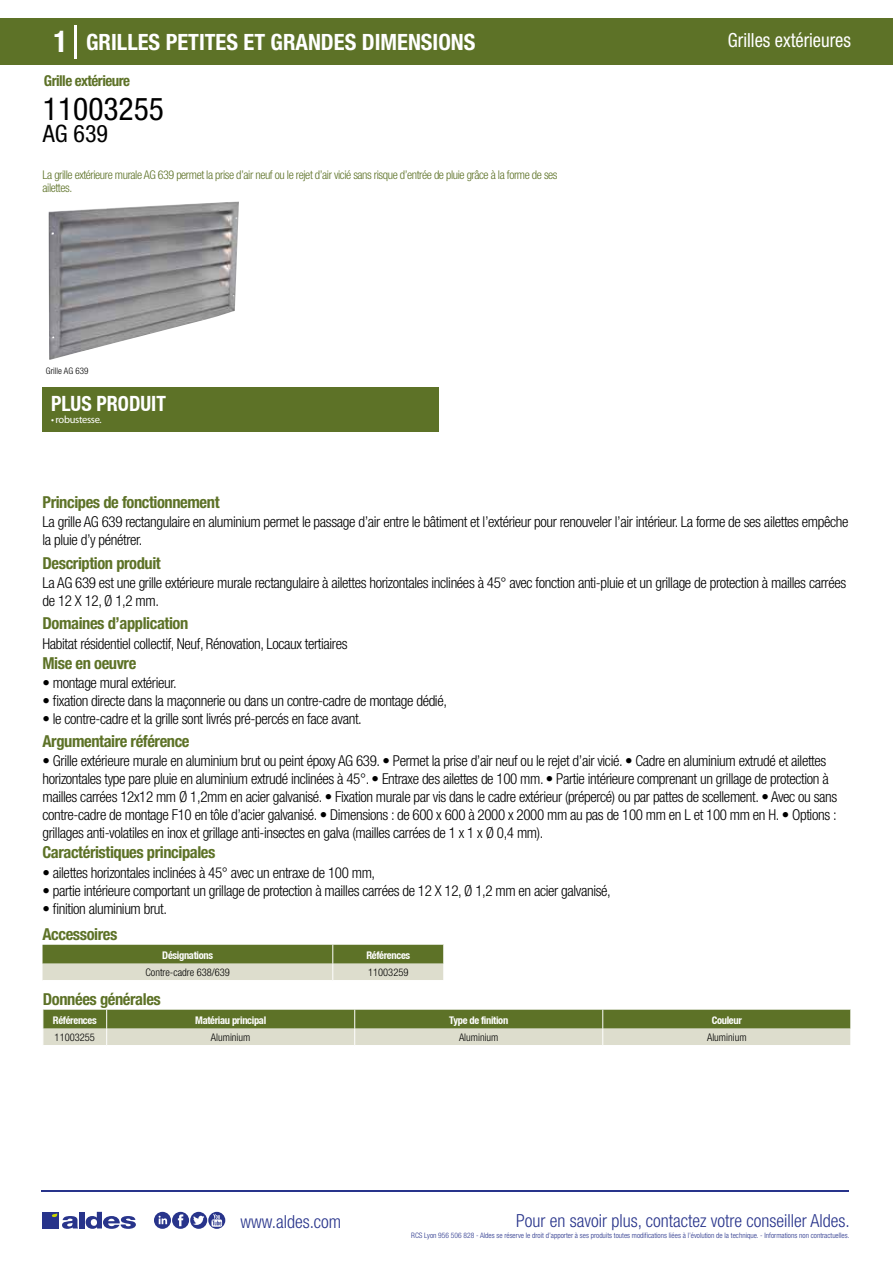
<style>
.page{position:relative;width:893px;height:1263px;background:#fff}
.page>*{position:absolute;margin:0;border:0;box-sizing:border-box;transform-origin:0 0}
.t1{font:condensed 31.5px "Helvetica Neue LT Std";color:#000}
.t2{font:condensed 24px "Helvetica Neue LT Std";color:#000}
.t3{font:700 condensed 22.5px "Helvetica Neue LT Std";color:#fff}
.t4{font:700 condensed 21px "Helvetica Neue";color:#fff;scale:.95 1}
.t5{font:condensed 19.5px "Helvetica Neue LT Std";color:#fff;scale:.95 1}
.t6{font:300 condensed 18px "Helvetica Neue";color:#28348b}
.t7{font:700 condensed 16.5px "Helvetica Neue LT Std";letter-spacing:-.025em;color:#5d7227}
.t8{font:300 condensed 15px/18px "Helvetica Neue LT Std";letter-spacing:-.025em;color:#000}
.t9{font:700 condensed 15px "Helvetica Neue LT Std";letter-spacing:-.035em;color:#5d7227}
.t10{font:300 condensed 12px/13.5px "Helvetica Neue LT Std";letter-spacing:-.035em;color:#5d7227}
.t11{font:700 condensed 10.5px "Helvetica Neue";letter-spacing:-.03em;color:#fff}
.t12{font:300 condensed 10.5px "Helvetica Neue";color:#000}
.t13{font:10.5px "Myriad Pro";letter-spacing:-.03em;color:#fff}
.t14{font:300 condensed 9px "Helvetica Neue";color:#000}
.t15{font:300 condensed 7.5px "Helvetica Neue";color:#28348b}
.s1{font-size:30px}
</style>
<div class="page">
<div style="left:0;top:18px;width:893px;height:46px;background:#5d7227"></div>
<div style="left:43px;top:387px;width:396px;height:45px;background:#5d7227"></div>
<hr style="left:74px;top:25px;width:2px;height:33px;background:#fff">
<svg style="left:48px;top:201px;width:191px;height:159px"></svg>
<svg style="left:43px;top:945px;width:401px;height:35px;background:#9aa576"></svg>
<svg style="left:43px;top:1010px;width:808px;height:35px;background:#9aa576"></svg>
<hr style="left:41px;top:1190px;width:808px;height:1px;background:#28348b">
<svg style="left:154px;top:1212px;width:71px;height:17px"></svg>
<div style="left:42px;top:1212px;width:17px;height:16px;background:#28348b"></div>
<div style="left:79px;top:1212px;width:5px;height:16px;background:#28348b"></div>
<svg style="left:86px;top:1212px;width:50px;height:17px"></svg>
<svg style="left:52px;top:1213px;width:26px;height:16px"></svg>
<h3 class="t3" style="left:54px;top:28px;width:423px"><span class="s1">1</span> GRILLES PETITES ET GRANDES DIMENSIONS</h3>
<h3 class="t5" style="left:728px;top:29px;width:131px">Grilles extérieures</h3>
<p class="t9" style="left:44px;top:71px;width:88px">Grille extérieure</p>
<h1 class="t1" style="left:43px;top:91px;width:122px">11003255</h1>
<h2 class="t2" style="left:43px;top:120px;width:67px">AG 639</h2>
<p class="t10" style="left:43px;top:167px;width:517px">La grille extérieure murale AG 639 permet la prise d’air neuf ou le rejet d’air vicié sans risque d’entrée de pluie grâce à la forme de ses ailettes.</p>
<p class="t14" style="left:46px;top:365px;width:44px">Grille AG 639</p>
<h3 class="t4" style="left:51px;top:391px;width:122px">PLUS PRODUIT</h3>
<p class="t13" style="left:51px;top:413px;width:52px">• robustesse.</p>
<p class="t7" style="left:43px;top:492px;width:179px">Principes de fonctionnement</p>
<p class="t8" style="left:43px;top:513px;width:808px">La grille AG 639 rectangulaire en aluminium permet le passage d’air entre le bâtiment et l’extérieur pour renouveler l’air intérieur. La forme de ses ailettes empêche la pluie d’y pénétrer.</p>
<p class="t8" style="left:43px;top:573px;width:805px">La AG 639 est une grille extérieure murale rectangulaire à ailettes horizontales inclinées à 45° avec fonction anti-pluie et un grillage de protection à mailles carrées de 12 X 12, Ø 1,2 mm.</p>
<p class="t8" style="left:43px;top:634px;width:307px">Habitat résidentiel collectif, Neuf, Rénovation, Locaux tertiaires</p>
<p class="t8" style="left:43px;top:674px;width:136px">• montage mural extérieur.</p>
<p class="t8" style="left:43px;top:692px;width:406px">• fixation directe dans la maçonnerie ou dans un contre-cadre de montage dédié,</p>
<p class="t8" style="left:43px;top:710px;width:321px">• le contre-cadre et la grille sont livrés pré-percés en face avant.</p>
<p class="t7" style="left:43px;top:553px;width:120px">Description produit</p>
<p class="t7" style="left:43px;top:613px;width:147px">Domaines d’application</p>
<p class="t7" style="left:43px;top:653px;width:95px">Mise en oeuvre</p>
<p class="t7" style="left:43px;top:731px;width:149px">Argumentaire référence</p>
<p class="t8" style="left:43px;top:751px;width:796px">• Grille extérieure murale en aluminium brut ou peint époxy AG 639. • Permet la prise d’air neuf ou le rejet d’air vicié. • Cadre en aluminium extrudé et ailettes horizontales type pare pluie en aluminium extrudé inclinées à 45°. • Entraxe des ailettes de 100 mm. • Partie intérieure comprenant un grillage de protection à mailles carrées 12x12 mm Ø 1,2mm en acier galvanisé. • Fixation murale par vis dans le cadre extérieur (prépercé) ou par pattes de scellement. • Avec ou sans contre-cadre de montage F10 en tôle d’acier galvanisé. • Dimensions : de 600 x 600 à 2000 x 2000 mm au pas de 100 mm en L et 100 mm en H. • Options : grillages anti-volatiles en inox et grillage anti-insectes en galva (mailles carrées de 1 x 1 x Ø 0,4 mm).</p>
<p class="t7" style="left:43px;top:843px;width:174px">Caractéristiques principales</p>
<p class="t8" style="left:43px;top:863px;width:334px">• ailettes horizontales inclinées à 45° avec un entraxe de 100 mm,</p>
<p class="t8" style="left:43px;top:881px;width:570px">• partie intérieure comportant un grillage de protection à mailles carrées de 12 X 12, Ø 1,2 mm en acier galvanisé,</p>
<p class="t8" style="left:43px;top:899px;width:126px">• finition aluminium brut.</p>
<p class="t7" style="left:43px;top:925px;width:76px">Accessoires</p>
<p class="t11" style="left:162px;top:949px;width:52px">Désignations</p>
<p class="t11" style="left:366px;top:949px;width:45px">Références</p>
<p class="t12" style="left:145px;top:966px;width:86px">Contre-cadre 638/639</p>
<p class="t12" style="left:368px;top:966px;width:42px">11003259</p>
<p class="t7" style="left:43px;top:989px;width:119px">Données générales</p>
<p class="t11" style="left:53px;top:1014px;width:45px">Références</p>
<p class="t11" style="left:195px;top:1014px;width:72px">Matériau principal</p>
<p class="t11" style="left:449px;top:1014px;width:60px">Type de finition</p>
<p class="t11" style="left:712px;top:1014px;width:32px">Couleur</p>
<p class="t12" style="left:55px;top:1031px;width:42px">11003255</p>
<p class="t12" style="left:211px;top:1031px;width:41px">Aluminium</p>
<p class="t12" style="left:459px;top:1031px;width:41px">Aluminium</p>
<p class="t12" style="left:707px;top:1031px;width:41px">Aluminium</p>
<p class="t6" style="left:240px;top:1211px;width:102px">www.aldes.com</p>
<p class="t6" style="left:516px;top:1211px;width:335px">Pour en savoir plus, contactez votre conseiller Aldes.</p>
<p class="t15" style="left:411px;top:1230px;width:440px">RCS Lyon 956 506 828 - Aldes se réserve le droit d’apporter à ses produits toutes modifications liées à l’évolution de la technique. - Informations non contractuelles.</p>
</div>
